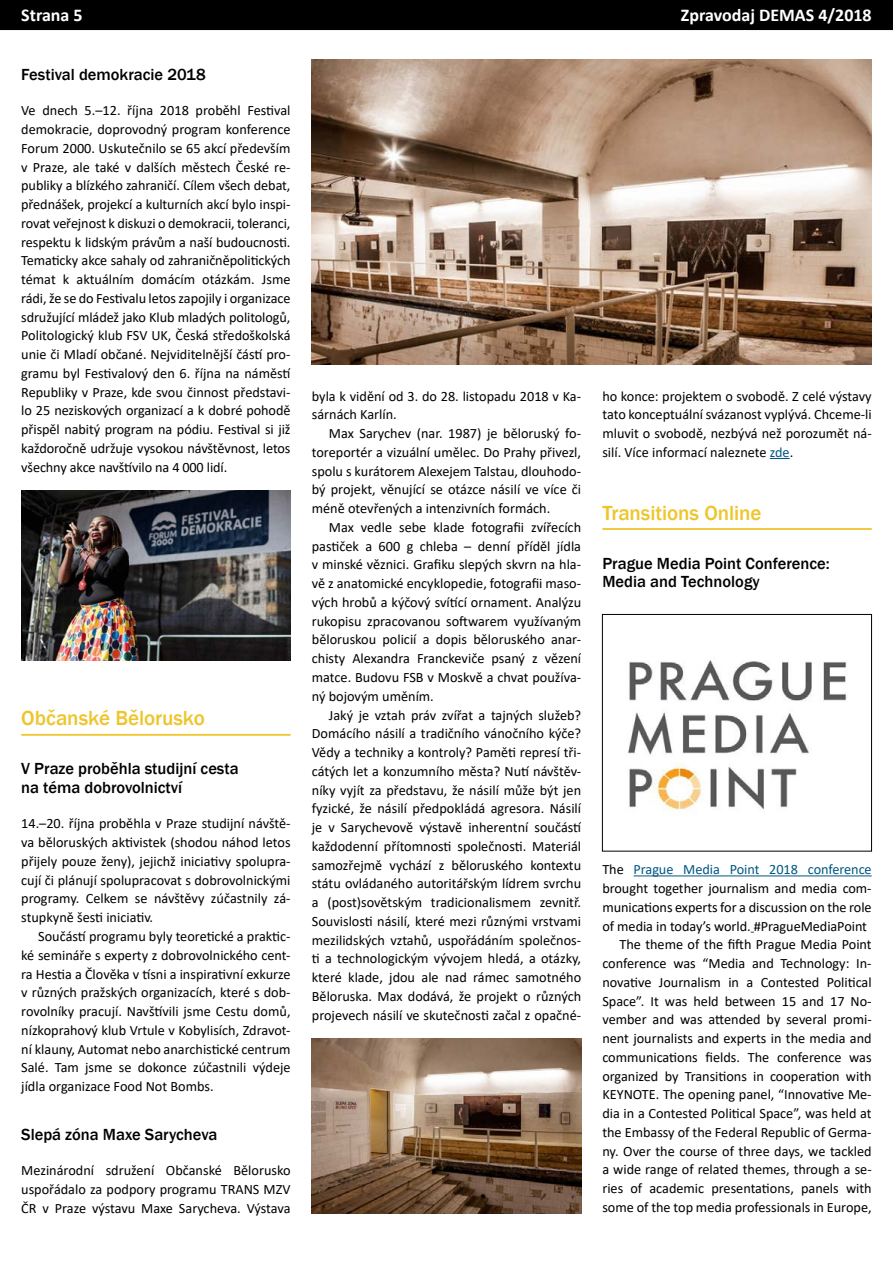
<style>
.page{position:relative;width:893px;height:1263px;background:#fff}
.page>*{position:absolute;margin:0;border:0;box-sizing:border-box;transform-origin:0 0}
.t1{font:500 21px "Franklin Gothic";letter-spacing:-.005em;color:#eec52c}
.t2{font:700 18px "Calibri";color:#fff}
.t3{font:500 16.5px/18.8px "Franklin Gothic";color:#000}
.t4{font:14.25px/18.8px "Calibri";color:#000;text-align:justify}
.t5{font:14.25px "Calibri";letter-spacing:-.005em;color:#015782}
.s1{color:#015782}
.s2{color:#000}
</style>
<div class="page">
<div style="left:1px;top:1px;width:891px;height:28px;background:#000"></div>
<div style="left:0;top:0;width:893px;height:30px;border:2px solid #000"></div>
<hr style="left:21px;top:734px;width:270px;height:2px;background:#eec52c">
<svg style="left:770px;top:458px;width:20px;height:1px"></svg>
<hr style="left:602px;top:528px;width:270px;height:2px;background:#eec52c">
<hr style="left:634px;top:875px;width:238px;height:1px;background:#015782">
<img style="left:312px;top:1039px;width:269px;height:174px">
<img style="left:312px;top:60px;width:560px;height:304px">
<img style="left:627px;top:660px;width:220px;height:157px">
<div style="left:602px;top:614px;width:270px;height:237px;border:1px solid #000"></div>
<img style="left:21px;top:490px;width:269px;height:170px">
<p class="t2" style="left:21px;top:3px;width:63px">Strana 5</p>
<p class="t2" style="left:681px;top:3px;width:192px">Zpravodaj DEMAS 4/2018</p>
<p class="t3" style="left:21px;top:65px;width:186px">Festival demokracie 2018</p>
<p class="t4" style="left:21px;top:101px;width:271px">Ve dnech 5.–12. října 2018 proběhl Festival demokracie, doprovodný program konference Forum 2000. Uskutečnilo se 65 akcí především v Praze, ale také v dalších městech České re&shy;publiky a blízkého zahraničí. Cílem všech debat, přednášek, projekcí a kulturních akcí bylo inspi&shy;rovat veřejnost k diskuzi o demokracii, toleranci, respektu k lidským právům a naší budoucnosti.<br>Tematicky akce sahaly od zahraničněpolitických témat k aktuálním domácím otázkám. Jsme rádi, že se do Festivalu letos zapojily i organizace sdružující mládež jako Klub mladých politologů, Politologický klub FSV UK, Česká středoškolská unie či Mladí občané. Nejviditelnější částí pro&shy;gramu byl Festivalový den 6. října na náměstí Republiky v Praze, kde svou činnost představi&shy;lo 25 neziskových organizací a k dobré pohodě přispěl nabitý program na pódiu. Festival si již každoročně udržuje vysokou návštěvnost, letos všechny akce navštívilo na 4 000 lidí.</p>
<h1 class="t1" style="left:21px;top:705px;width:185px">Občanské Bělorusko</h1>
<p class="t3" style="left:21px;top:760px;width:219px">V Praze proběhla studijní cesta na téma dobrovolnictví</p>
<p class="t4" style="left:21px;top:814px;width:271px">14.–20. října proběhla v Praze studijní návště&shy;va běloruských aktivistek (shodou náhod letos přijely pouze ženy), jejichž iniciativy spolupra&shy;cují či plánují spolupracovat s dobrovolnickými programy. Celkem se návštěvy zúčastnily zá&shy;stupkyně šesti iniciativ.</p>
<p class="t4" style="left:21px;top:926px;width:271px;text-indent:17px">Součástí programu byly teoretické a praktic&shy;ké semináře s experty z dobrovolnického cent&shy;ra Hestia a Člověka v tísni a inspirativní exkurze v různých pražských organizacích, které s dob&shy;rovolníky pracují. Navštívili jsme Cestu domů, nízkoprahový klub Vrtule v Kobylisích, Zdravot&shy;ní klauny, Automat nebo anarchistické centrum Salé. Tam jsme se dokonce zúčastnili výdeje jídla organizace Food Not Bombs.</p>
<p class="t3" style="left:21px;top:1125px;width:198px">Slepá zóna Maxe Sarycheva</p>
<p class="t4" style="left:21px;top:1161px;width:271px">Mezinárodní sdružení Občanské Bělorusko uspořádalo za podpory programu TRANS MZV ČR v Praze výstavu Maxe Sarycheva. Výstava</p>
<p class="t4" style="left:312px;top:386px;width:271px">byla k vidění od 3. do 28. listopadu 2018 v Ka&shy;sárnách Karlín.</p>
<p class="t4" style="left:312px;top:424px;width:271px;text-indent:17px">Max Sarychev (nar. 1987) je běloruský fo&shy;toreportér a vizuální umělec. Do Prahy přivezl, spolu s kurátorem Alexejem Talstau, dlouhodo&shy;bý projekt, věnující se otázce násilí ve více či méně otevřených a intenzivních formách.</p>
<p class="t4" style="left:312px;top:517px;width:271px;text-indent:17px">Max vedle sebe klade fotografii zvířecích pastiček a 600 g chleba – denní příděl jídla v minské věznici. Grafiku slepých skvrn na hla&shy;vě z anatomické encyklopedie, fotografii maso&shy;vých hrobů a kýčový svítící ornament. Analýzu rukopisu zpracovanou softwarem využívaným běloruskou policií a dopis běloruského anar&shy;chisty Alexandra Franckeviče psaný z vězení matce. Budovu FSB v Moskvě a chvat používa&shy;ný bojovým uměním.</p>
<p class="t4" style="left:312px;top:705px;width:271px;text-indent:17px">Jaký je vztah práv zvířat a tajných služeb?<br>Domácího násilí a tradičního vánočního kýče?<br>Vědy a techniky a kontroly? Paměti represí tři&shy;cátých let a konzumního města? Nutí návštěv&shy;níky vyjít za představu, že násilí může být jen fyzické, že násilí předpokládá agresora. Násilí je v Sarychevově výstavě inherentní součástí každodenní přítomnosti společnosti. Materiál samozřejmě vychází z běloruského kontextu státu ovládaného autoritářským lídrem svrchu a (post)sovětským tradicionalismem zevnitř.<br>Souvislosti násilí, které mezi různými vrstvami mezilidských vztahů, uspořádáním společnos&shy;ti a technologickým vývojem hledá, a otázky, které klade, jdou ale nad rámec samotného Běloruska. Max dodává, že projekt o různých projevech násilí ve skutečnosti začal z opačné-</p>
<p class="t4" style="left:602px;top:386px;width:271px">ho konce: projektem o svobodě. Z celé výstavy tato konceptuální svázanost vyplývá. Chceme-li mluvit o svobodě, nezbývá než porozumět ná&shy;silí. Více informací naleznete <span class="s1">zde</span>.</p>
<h1 class="t1" style="left:602px;top:500px;width:160px">Transitions Online</h1>
<p class="t3" style="left:602px;top:554px;width:229px">Prague Media Point Conference:<br>Media and Technology</p>
<p class="t5" style="left:602px;top:860px;width:271px"><span class="s2">The</span> Prague Media Point 2018 conference</p>
<p class="t4" style="left:602px;top:879px;width:271px">brought together journalism and media com-</p>
<p class="t4" style="left:602px;top:897px;width:271px">munications experts for a discussion on the role</p>
<p class="t4" style="left:602px;top:916px;width:266px">of media in today’s world. #PragueMediaPoint</p>
<p class="t4" style="left:619px;top:935px;width:254px">The theme of the fifth Prague Media Point</p>
<p class="t4" style="left:602px;top:954px;width:271px">conference was “Media and Technology: In-</p>
<p class="t4" style="left:602px;top:972px;width:271px">novative Journalism in a Contested Political</p>
<p class="t4" style="left:602px;top:991px;width:271px">Space”. It was held between 15 and 17 No-</p>
<p class="t4" style="left:602px;top:1010px;width:271px">vember and was attended by several promi-</p>
<p class="t4" style="left:602px;top:1029px;width:271px">nent journalists and experts in the media and</p>
<p class="t4" style="left:602px;top:1047px;width:271px">communications fields. The conference was</p>
<p class="t4" style="left:602px;top:1066px;width:271px">organized by Transitions in cooperation with</p>
<p class="t4" style="left:602px;top:1085px;width:271px">KEYNOTE. The opening panel, “Innovative Me-</p>
<p class="t4" style="left:602px;top:1104px;width:271px">dia in a Contested Political Space”, was held at</p>
<p class="t4" style="left:602px;top:1122px;width:271px">the Embassy of the Federal Republic of Germa-</p>
<p class="t4" style="left:602px;top:1141px;width:271px">ny. Over the course of three days, we tackled</p>
<p class="t4" style="left:602px;top:1160px;width:271px">a wide range of related themes, through a se-</p>
<p class="t4" style="left:602px;top:1179px;width:271px">ries of academic presentations, panels with</p>
<p class="t4" style="left:602px;top:1197px;width:271px">some of the top media professionals in Europe,</p>
</div>
